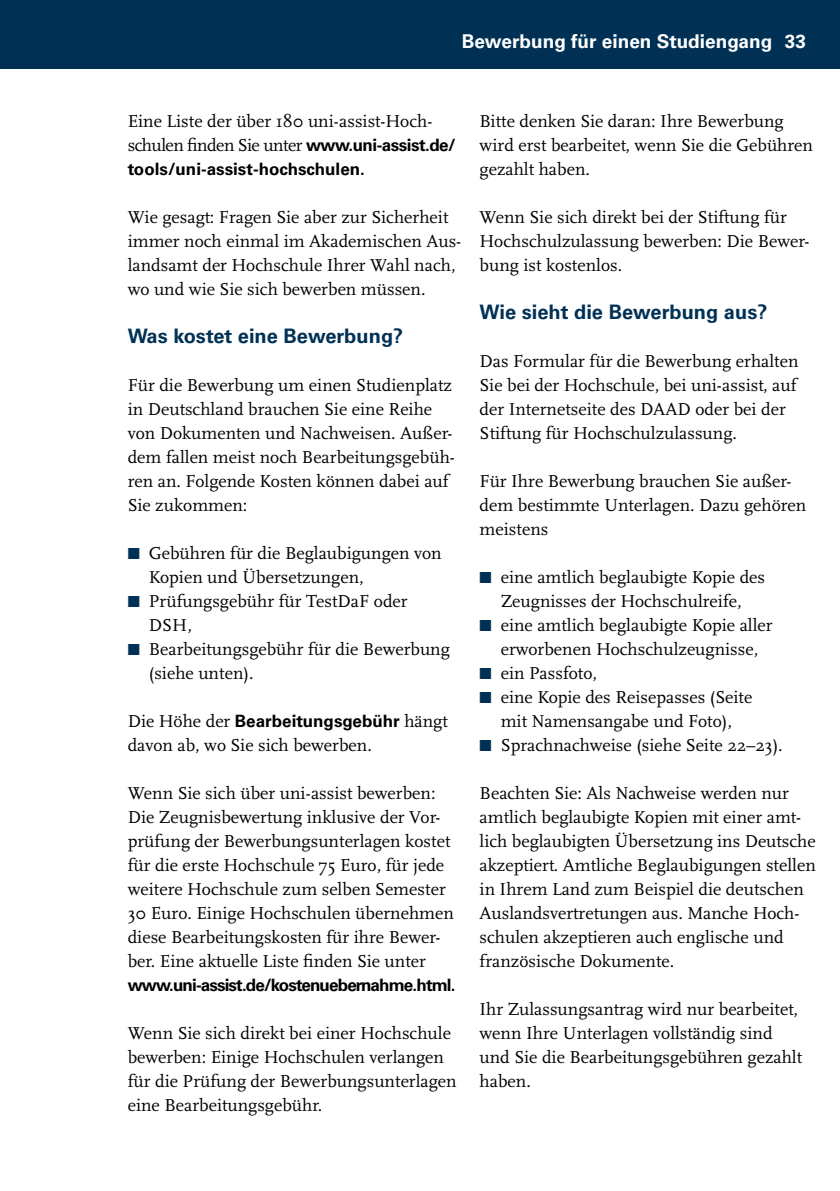
<style>
.page{position:relative;width:840px;height:1191px;background:#fff}
.page>*{position:absolute;margin:0;border:0;box-sizing:border-box;transform-origin:0 0}
.t1{font:700 20px "Univers LT Std";color:#003155}
.t2{font:700 19px "Univers LT Std";color:#fff}
.t3{font:18px/24px "Scala Pro";color:#000}
.t4{font:700 17px "Univers LT Std";letter-spacing:-.01em;color:#000}
.t5{font:700 17px "Univers LT Std";letter-spacing:-.05em;color:#000}
.s1{font-family:"Univers LT Std";font-weight:700;font-size:17px}
.s2{color:#003155}
.s3{font-family:"Scala Pro";font-weight:400;font-size:18px}
</style>
<div class="page">
<div style="left:0;top:0;width:839px;height:68px;background:#003155"></div>
<p class="t2" style="left:461px;top:30px;width:312px">Bewerbung für einen Studiengang</p>
<p class="t2" style="left:784px;top:30px;width:23px">33</p>
<p class="t3" style="left:128px;top:109px;width:329px">Eine Liste der über 180 uni-assist-Hoch&shy;schulen finden Sie unter <span class="s1">www.uni-assist.de/</span></p>
<p class="t4" style="left:128px;top:159px;width:238px">tools/uni-assist-hochschulen.</p>
<p class="t3" style="left:128px;top:205px;width:335px">Wie gesagt: Fragen Sie aber zur Sicherheit immer noch einmal im Akademischen Aus&shy;landsamt der Hochschule Ihrer Wahl nach, wo und wie Sie sich bewerben müssen.</p>
<p class="t1" style="left:128px;top:324px;width:277px">Was kostet eine Bewerbung?</p>
<p class="t3" style="left:128px;top:373px;width:328px">Für die Bewerbung um einen Studienplatz in Deutschland brauchen Sie eine Reihe von Dokumenten und Nachweisen. Außer&shy;dem fallen meist noch Bearbeitungsgebüh&shy;ren an. Folgende Kosten können dabei auf Sie zukommen:</p>
<p class="t3" style="left:149px;top:541px;width:294px;text-indent:-21px"><span class="s2">■</span> Gebühren für die Beglaubigungen von<br>Kopien und Übersetzungen,</p>
<p class="t3" style="left:149px;top:589px;width:260px;text-indent:-21px"><span class="s2">■</span> Prüfungsgebühr für TestDaF oder<br>DSH,</p>
<p class="t3" style="left:149px;top:637px;width:302px;text-indent:-21px"><span class="s2">■</span> Bearbeitungsgebühr für die Bewerbung (siehe unten).</p>
<p class="t4" style="left:128px;top:711px;width:321px"><span class="s3">Die Höhe der</span> Bearbeitungsgebühr <span class="s3">hängt</span></p>
<p class="t3" style="left:128px;top:733px;width:245px">davon ab, wo Sie sich bewerben.</p>
<p class="t3" style="left:128px;top:781px;width:327px">Wenn Sie sich über uni-assist bewerben:<br>Die Zeugnisbewertung inklusive der Vor&shy;prüfung der Bewerbungsunterlagen kostet für die erste Hochschule 75 Euro, für jede weitere Hochschule zum selben Semester 30 Euro. Einige Hochschulen übernehmen diese Bearbeitungskosten für ihre Bewer&shy;ber. Eine aktuelle Liste finden Sie unter</p>
<p class="t5" style="left:128px;top:975px;width:329px">www.uni-assist.de/kostenuebernahme.html.</p>
<p class="t3" style="left:128px;top:1021px;width:330px">Wenn Sie sich direkt bei einer Hochschule bewerben: Einige Hochschulen verlangen für die Prüfung der Bewerbungsunterlagen eine Bearbeitungsgebühr.</p>
<p class="t3" style="left:479px;top:109px;width:335px">Bitte denken Sie daran: Ihre Bewerbung wird erst bearbeitet, wenn Sie die Gebühren gezahlt haben.</p>
<p class="t3" style="left:479px;top:205px;width:331px">Wenn Sie sich direkt bei der Stiftung für<br>Hochschulzulassung bewerben: Die Bewer&shy;bung ist kostenlos.</p>
<p class="t1" style="left:479px;top:300px;width:289px">Wie sieht die Bewerbung aus?</p>
<p class="t3" style="left:479px;top:349px;width:320px">Das Formular für die Bewerbung erhalten Sie bei der Hochschule, bei uni-assist, auf der Internetseite des DAAD oder bei der Stiftung für Hochschulzulassung.</p>
<p class="t3" style="left:479px;top:469px;width:328px">Für Ihre Bewerbung brauchen Sie außer&shy;dem bestimmte Unterlagen. Dazu gehören meistens</p>
<p class="t3" style="left:479px;top:565px;width:287px;text-align:center"><span class="s2">■</span> eine amtlich beglaubigte Kopie des<br>Zeugnisses der Hochschulreife,</p>
<p class="t3" style="left:479px;top:613px;width:294px;text-align:center"><span class="s2">■</span> eine amtlich beglaubigte Kopie aller erworbenen Hochschulzeugnisse,</p>
<p class="t3" style="left:479px;top:661px;width:119px"><span class="s2">■</span> ein Passfoto,</p>
<p class="t3" style="left:479px;top:685px;width:274px;text-align:center"><span class="s2">■</span> eine Kopie des Reisepasses (Seite mit Namensangabe und Foto),</p>
<p class="t3" style="left:479px;top:733px;width:304px"><span class="s2">■</span> Sprachnachweise (siehe Seite 22–23).</p>
<p class="t3" style="left:479px;top:781px;width:337px">Beachten Sie: Als Nachweise werden nur amtlich beglaubigte Kopien mit einer amt&shy;lich beglaubigten Übersetzung ins Deutsche akzeptiert. Amtliche Beglaubigungen stellen in Ihrem Land zum Beispiel die deutschen Auslandsvertretungen aus. Manche Hoch&shy;schulen akzeptieren auch englische und französische Dokumente.</p>
<p class="t3" style="left:479px;top:997px;width:324px">Ihr Zulassungsantrag wird nur bearbeitet, wenn Ihre Unterlagen vollständig sind und Sie die Bearbeitungsgebühren gezahlt haben.</p>
</div>
